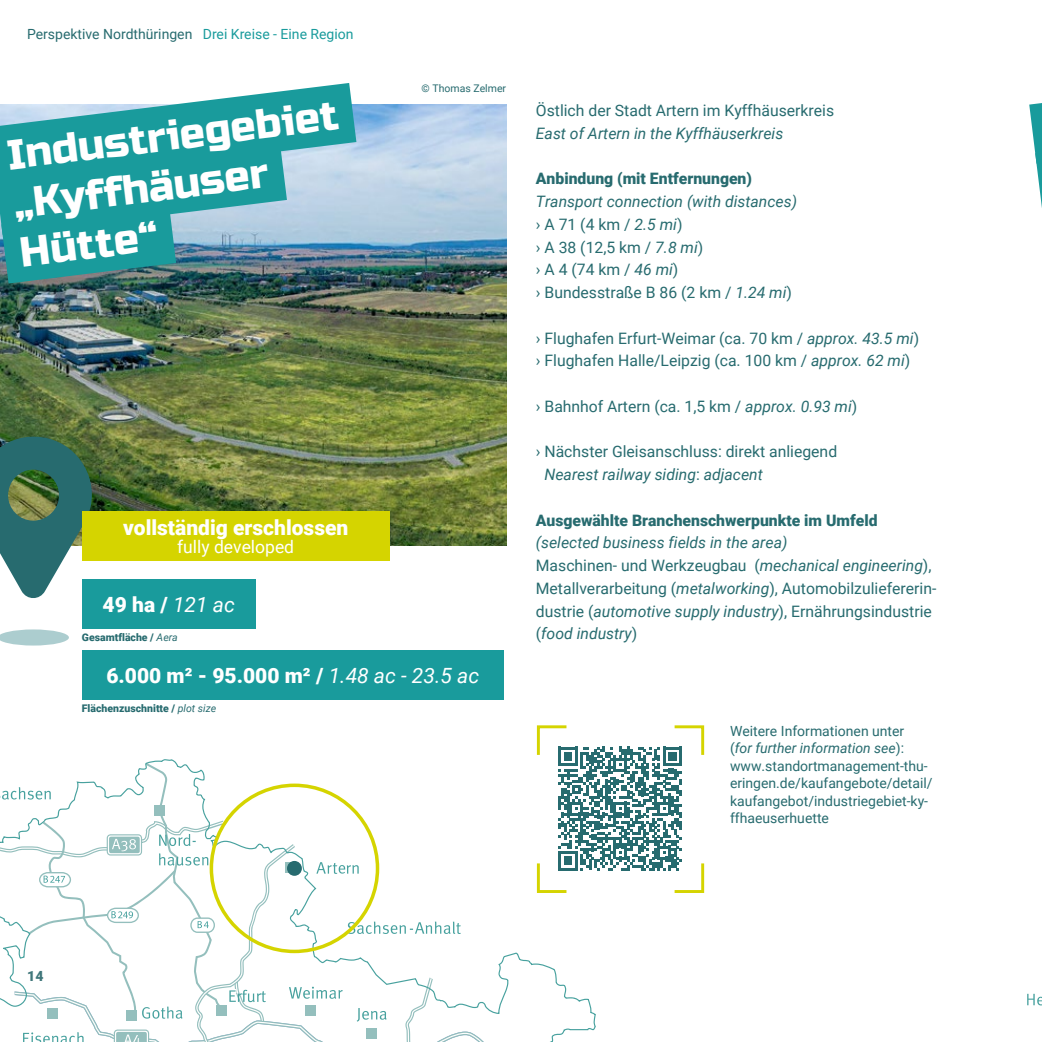
<style>
.page{position:relative;width:1042px;height:1042px;background:#fff}
.page>*{position:absolute;margin:0;border:0;box-sizing:border-box;transform-origin:0 0}
.Slogan{font:42px "Russo One";color:#fff}
.Headlines_Fließtext{font:900 21px "Roboto";color:#fff}
.Fließtext{font:17.5px "Roboto";color:#fff}
.Fließtext-2{font:15.75px/22.8px "Roboto";color:#276b6f}
.Headlines_Fließtext-2{font:900 15.75px/22.8px "Roboto";color:#276b6f}
.Headlines_Fließtext-3{font:italic 15.75px "Roboto";color:#276b6f}
.Fließtext-3{font:italic 15.75px "Roboto";color:#276b6f}
.Fließtext-4{font:14px/17.5px "Roboto";color:#276b6f}
.t1{font:900 14px "Roboto";color:#40777b}
.Bildunterschrift{font:900 10.5px "Roboto";color:#276b6f}
.Bildunterschrift-2{font:10.5px "Roboto";color:#276b6f}
.s1{color:#199b9c}
.s2{font-weight:400;font-style:italic}
.s3{font-style:italic}
</style>
<div class="page">
<img style="left:0;top:104px;width:506px;height:442px">
<svg style="left:178px;top:83px;width:241px;height:140px"></svg>
<svg style="left:0;top:104px;width:350px;height:168px;background:#50a9b2"></svg>
<img style="left:0;top:167px;width:239px;height:153px">
<svg style="left:0;top:629px;width:69px;height:16px"></svg>
<svg style="left:0;top:434px;width:92px;height:164px;background:#538278"></svg>
<div style="left:82px;top:511px;width:307px;height:50px;background:#d5d400"></div>
<div style="left:82px;top:579px;width:173px;height:50px;background:#199b9c"></div>
<div style="left:82px;top:650px;width:422px;height:49px;background:#199b9c"></div>
<svg style="left:0;top:725px;width:705px;height:317px"></svg>
<svg style="left:1027px;top:994px;width:15px;height:11px"></svg>
<svg style="left:1029px;top:103px;width:13px;height:105px"></svg>
<p class="Fließtext-4" style="left:27px;top:24px;width:328px">Perspektive Nordthüringen <span class="s1">Drei Kreise - Eine Region</span></p>
<p class="Slogan" style="left:5px;top:131px;width:334px;rotate:-7deg">Industriegebiet</p>
<p class="Slogan" style="left:11px;top:180px;width:258px;rotate:-7deg">„Kyffhäuser</p>
<p class="Slogan" style="left:17px;top:228px;width:141px;rotate:-7deg">Hütte“</p>
<p class="Bildunterschrift-2" style="left:421px;top:81px;width:86px">© Thomas Zelmer</p>
<p class="Headlines_Fließtext" style="left:123px;top:513px;width:227px">vollständig erschlossen</p>
<p class="Fließtext" style="left:177px;top:534px;width:118px">fully developed</p>
<p class="Headlines_Fließtext" style="left:103px;top:590px;width:134px">49 ha / <span class="s2">121 ac</span></p>
<p class="Bildunterschrift" style="left:82px;top:629px;width:97px">Gesamtfläche / <span class="s2">Aera</span></p>
<p class="Headlines_Fließtext" style="left:106px;top:660px;width:374px">6.000 m² - 95.000 m² / <span class="s2">1.48 ac - 23.5 ac</span></p>
<p class="Bildunterschrift" style="left:82px;top:701px;width:136px">Flächenzuschnitte / <span class="s2">plot size</span></p>
<p class="Fließtext-2" style="left:536px;top:98px;width:300px">Östlich der Stadt Artern im Kyffhäuserkreis</p>
<p class="Fließtext-3" style="left:536px;top:122px;width:249px">East of Artern in the Kyffhäuserkreis</p>
<p class="Headlines_Fließtext-2" style="left:536px;top:167px;width:218px">Anbindung (mit Entfernungen)</p>
<p class="Headlines_Fließtext-3" style="left:536px;top:190px;width:263px">Transport connection (with distances)</p>
<p class="Fließtext-2" style="left:536px;top:212px;width:148px">› A 71 (4 km / <span class="s3">2.5 mi</span>)</p>
<p class="Fließtext-2" style="left:536px;top:235px;width:169px">› A 38 (12,5 km / <span class="s3">7.8 mi</span>)</p>
<p class="Fließtext-2" style="left:536px;top:258px;width:144px">› A 4 (74 km / <span class="s3">46 mi</span>)</p>
<p class="Fließtext-2" style="left:536px;top:280px;width:258px">› Bundesstraße B 86 (2 km / <span class="s3">1.24 mi</span>)</p>
<p class="Fließtext-2" style="left:536px;top:326px;width:385px">› Flughafen Erfurt-Weimar (ca. 70 km / <span class="s3">approx. 43.5 mi</span>)</p>
<p class="Fließtext-2" style="left:536px;top:349px;width:376px">› Flughafen Halle/Leipzig (ca. 100 km / <span class="s3">approx. 62 mi</span>)</p>
<p class="Fließtext-2" style="left:536px;top:394px;width:323px">› Bahnhof Artern (ca. 1,5 km / <span class="s3">approx. 0.93 mi</span>)</p>
<p class="Fließtext-2" style="left:544px;top:440px;width:294px;text-indent:-9px">› Nächster Gleisanschluss: direkt anliegend<br><span class="s3">Nearest railway siding</span>: <span class="s3">adjacent</span></p>
<p class="Headlines_Fließtext-2" style="left:536px;top:508px;width:343px">Ausgewählte Branchenschwerpunkte im Umfeld <span class="s2">(selected business fields in the area)</span></p>
<p class="Fließtext-2" style="left:536px;top:553px;width:402px">Maschinen- und Werkzeugbau (<span class="s3">mechanical engineering</span>), Metallverarbeitung (<span class="s3">metalworking</span>), Automobilzuliefererin&shy;dustrie (<span class="s3">automotive supply industry</span>), Ernährungsindustrie (<span class="s3">food industry</span>)</p>
<p class="Fließtext-4" style="left:730px;top:721px;width:176px">Weitere Informationen unter (<span class="s3">for further information see</span>):</p>
<p class="Fließtext-4" style="left:730px;top:756px;width:204px">www.standortmanagement-thu&shy;eringen.de/kaufangebote/detail/ kaufangebot/industriegebiet-ky&shy;ffhaeuserhuette</p>
<p class="t1" style="left:27px;top:966px;width:18px">14</p>
</div>
